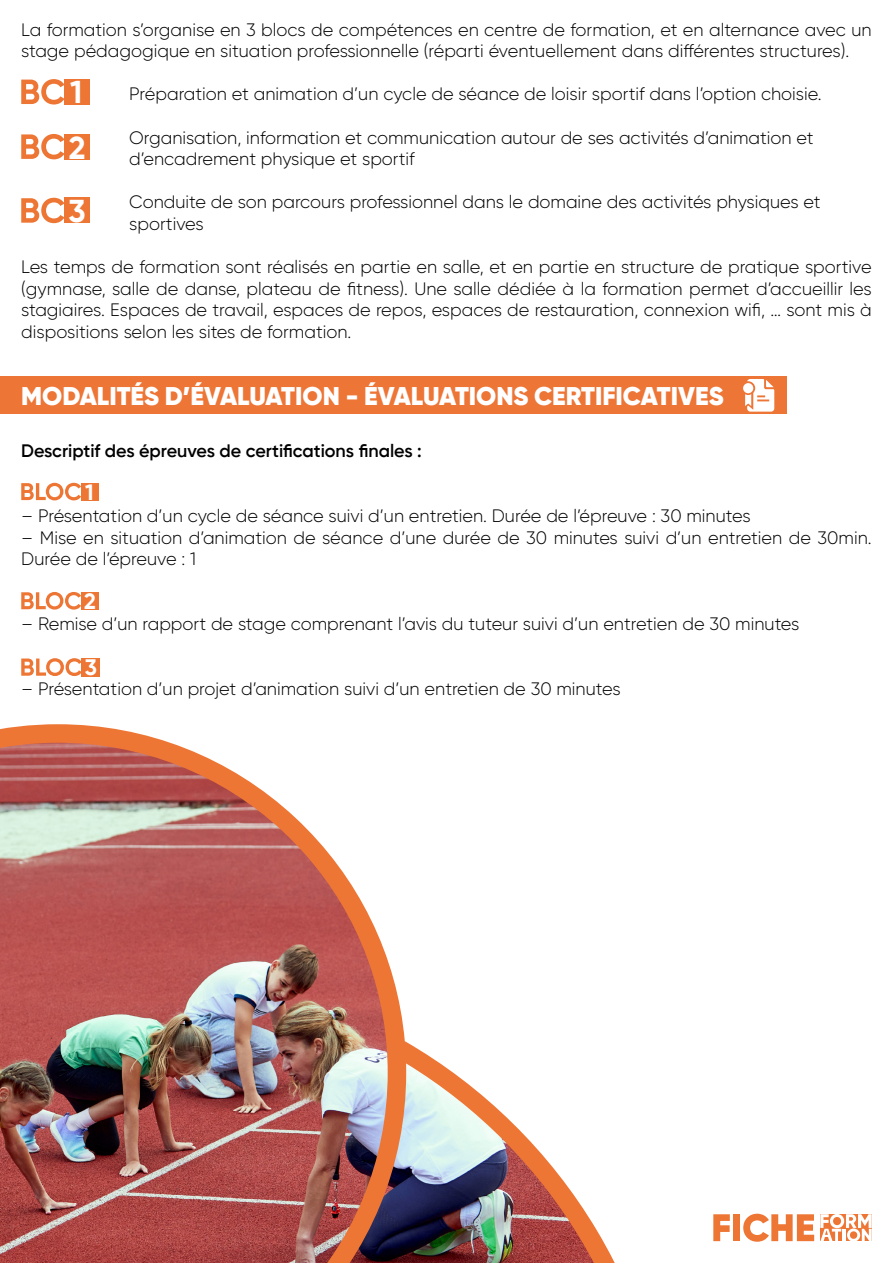
<style>
.page{position:relative;width:893px;height:1263px;background:#fff}
.page>*{position:absolute;margin:0;border:0;box-sizing:border-box;transform-origin:0 0}
.t1{font:700 31.5px/55.3px "Gilroy";color:#fff}
.t2{font:900 25.5px "Gilroy";color:#fff}
.t3{font:700 22.35px "Gilroy";color:#fff}
.t4{font:700 22.05px "Gilroy";color:#fff}
.t5{font:300 18px/21.6px "Gilroy";color:#000}
.t6{font:600 18px "Gilroy";color:#000}
</style>
<div class="page">
<img style="left:0;top:724px;width:615px;height:539px">
<div style="left:81px;top:483px;width:18px;height:17px;background:#ee7635"></div>
<svg style="left:21px;top:483px;width:60px;height:17px"></svg>
<div style="left:81px;top:592px;width:18px;height:18px;background:#ee7635"></div>
<svg style="left:21px;top:592px;width:60px;height:18px"></svg>
<div style="left:82px;top:658px;width:18px;height:18px;background:#ee7635"></div>
<svg style="left:21px;top:658px;width:61px;height:18px"></svg>
<div style="left:64px;top:79px;width:26px;height:26px;background:#ee7635"></div>
<svg style="left:21px;top:79px;width:43px;height:26px"></svg>
<div style="left:64px;top:134px;width:26px;height:26px;background:#ee7635"></div>
<svg style="left:21px;top:134px;width:43px;height:25px"></svg>
<div style="left:64px;top:198px;width:26px;height:25px;background:#ee7635"></div>
<svg style="left:21px;top:198px;width:43px;height:25px"></svg>
<div style="left:0;top:376px;width:787px;height:38px;background:#ed7536"></div>
<svg style="left:743px;top:383px;width:10px;height:10px"></svg>
<svg style="left:745px;top:379px;width:29px;height:33px"></svg>
<svg style="left:713px;top:1214px;width:17px;height:27px"></svg>
<div style="left:733px;top:1214px;width:7px;height:27px;background:#ee7635"></div>
<svg style="left:743px;top:1214px;width:71px;height:28px"></svg>
<svg style="left:820px;top:1214px;width:52px;height:27px"></svg>
<p class="t5" style="left:21px;top:18px;width:852px">La formation s’organise en 3 blocs de compétences en centre de formation, et en alternance avec un stage pédagogique en situation professionnelle (réparti éventuellement dans différentes structures).</p>
<p class="t5" style="left:129px;top:83px;width:694px">Préparation et animation d’un cycle de séance de loisir sportif dans l’option choisie.</p>
<p class="t5" style="left:129px;top:126px;width:686px">Organisation, information et communication autour de ses activités d’animation et d’encadrement physique et sportif</p>
<p class="t5" style="left:129px;top:191px;width:693px">Conduite de son parcours professionnel dans le domaine des activités physiques et sportives</p>
<p class="t5" style="left:21px;top:256px;width:852px;text-align:justify">Les temps de formation sont réalisés en partie en salle, et en partie en structure de pratique sportive (gymnase, salle de danse, plateau de fitness). Une salle dédiée à la formation permet d’accueillir les stagiaires. Espaces de travail, espaces de repos, espaces de restauration, connexion wifi, … sont mis à dispositions selon les sites de formation.</p>
<h1 class="t1" style="left:69px;top:64px;width:18px">1<br>2</h1>
<h1 class="t1" style="left:69px;top:183px;width:19px">3</h1>
<h2 class="t2" style="left:21px;top:380px;width:704px">MODALITÉS D’ÉVALUATION - ÉVALUATIONS CERTIFICATIVES</h2>
<p class="t6" style="left:21px;top:440px;width:402px">Descriptif des épreuves de certifications finales :</p>
<p class="t4" style="left:85px;top:478px;width:10px">1</p>
<p class="t5" style="left:21px;top:505px;width:731px">– Présentation d’un cycle de séance suivi d’un entretien. Durée de l’épreuve : 30 minutes</p>
<p class="t5" style="left:21px;top:526px;width:852px">– Mise en situation d’animation de séance d’une durée de 30 minutes suivi d’un entretien de 30min.<br>Durée de l’épreuve : 1</p>
<p class="t4" style="left:84px;top:588px;width:13px">2</p>
<p class="t5" style="left:21px;top:613px;width:780px">– Remise d’un rapport de stage comprenant l’avis du tuteur suivi d’un entretien de 30 minutes</p>
<p class="t3" style="left:85px;top:653px;width:14px">3</p>
<p class="t5" style="left:21px;top:678px;width:601px">– Présentation d’un projet d’animation suivi d’un entretien de 30 minutes</p>
</div>
